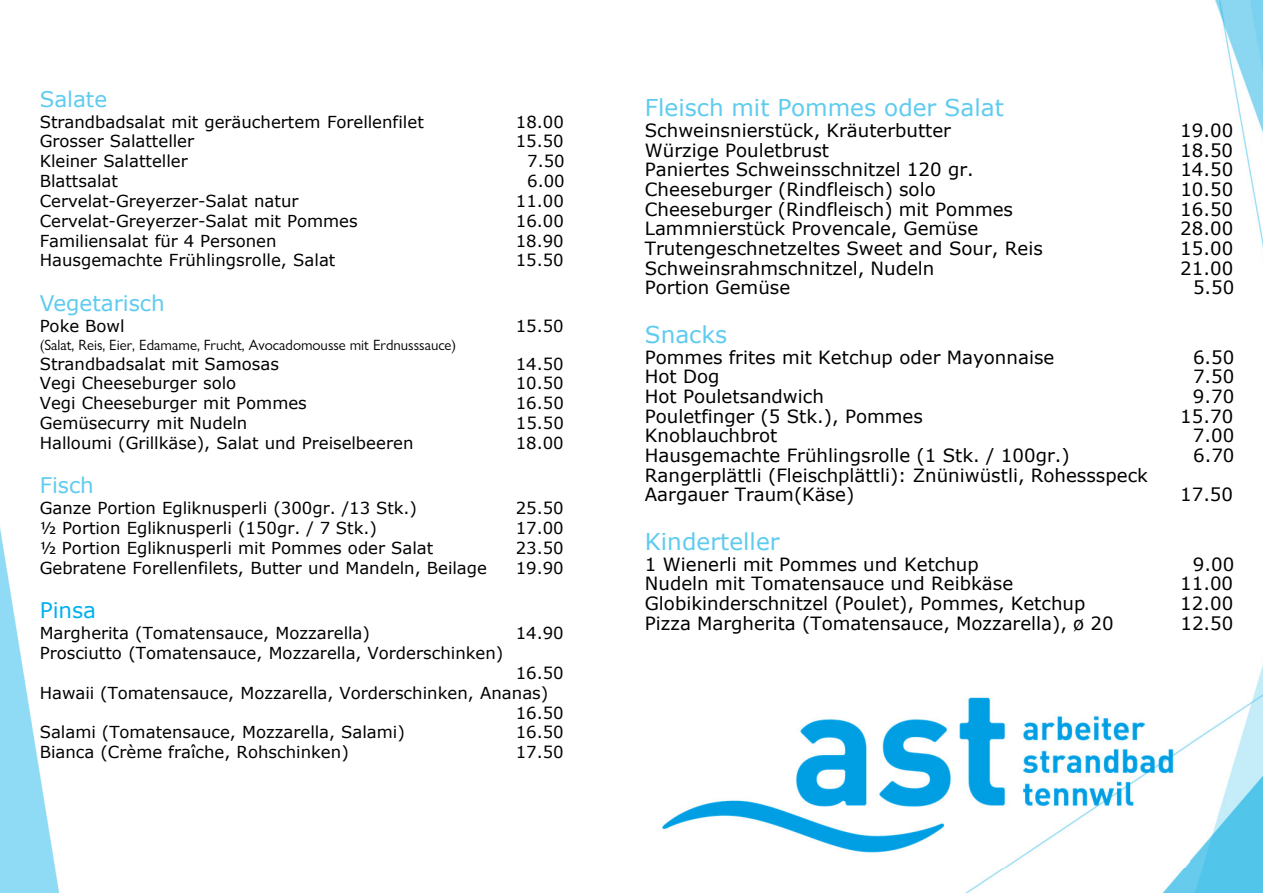
<style>
.page{position:relative;width:1263px;height:893px;background:#fff}
.page>*{position:absolute;margin:0;border:0;box-sizing:border-box;transform-origin:0 0}
.t1{font:23.25px "Verdana";color:#5fcbef}
.t2{font:21.45px "Verdana";color:#5fcbef}
.t3{font:21.45px "Verdana";color:#00b0f0}
.t4{font:18.15px/19.5px "Verdana";color:#000}
.t5{font:16.5px "Verdana";color:#000}
.t6{font:15px "Gill Sans Nova";color:#000}
</style>
<div class="page">
<img style="left:965px;top:0;width:298px;height:893px">
<img style="left:0;top:526px;width:59px;height:367px">
<img style="left:661px;top:684px;width:528px;height:183px">
<h2 class="t2" style="left:40px;top:84px;width:69px">Salate</h2>
<p class="t5" style="left:40px;top:110px;width:386px">Strandbadsalat mit geräuchertem Forellenfilet</p>
<p class="t5" style="left:516px;top:110px;width:50px">18.00</p>
<p class="t5" style="left:40px;top:130px;width:156px">Grosser Salatteller</p>
<p class="t5" style="left:516px;top:130px;width:50px">15.50</p>
<p class="t5" style="left:40px;top:150px;width:149px">Kleiner Salatteller</p>
<p class="t5" style="left:527px;top:150px;width:39px">7.50</p>
<p class="t5" style="left:40px;top:170px;width:80px">Blattsalat</p>
<p class="t5" style="left:527px;top:170px;width:39px">6.00</p>
<p class="t5" style="left:40px;top:190px;width:260px">Cervelat-Greyerzer-Salat natur</p>
<p class="t5" style="left:516px;top:190px;width:50px">11.00</p>
<p class="t5" style="left:40px;top:209px;width:320px">Cervelat-Greyerzer-Salat mit Pommes</p>
<p class="t5" style="left:516px;top:209px;width:50px">16.00</p>
<p class="t5" style="left:40px;top:229px;width:238px">Familiensalat für 4 Personen</p>
<p class="t5" style="left:516px;top:229px;width:50px">18.90</p>
<p class="t5" style="left:40px;top:249px;width:297px">Hausgemachte Frühlingsrolle, Salat</p>
<p class="t5" style="left:516px;top:249px;width:49px">15.50</p>
<h2 class="t2" style="left:40px;top:288px;width:126px">Vegetarisch</h2>
<p class="t5" style="left:40px;top:314px;width:86px">Poke Bowl</p>
<p class="t5" style="left:516px;top:314px;width:50px">15.50</p>
<p class="t6" style="left:40px;top:335px;width:418px">(Salat, Reis, Eier, Edamame, Frucht, Avocadomousse mit Erdnusssauce)</p>
<p class="t5" style="left:40px;top:352px;width:241px">Strandbadsalat mit Samosas</p>
<p class="t5" style="left:516px;top:352px;width:50px">14.50</p>
<p class="t5" style="left:40px;top:372px;width:198px">Vegi Cheeseburger solo</p>
<p class="t5" style="left:516px;top:372px;width:50px">10.50</p>
<p class="t5" style="left:40px;top:392px;width:269px">Vegi Cheeseburger mit Pommes</p>
<p class="t5" style="left:516px;top:392px;width:50px">16.50</p>
<p class="t5" style="left:40px;top:412px;width:209px">Gemüsecurry mit Nudeln</p>
<p class="t5" style="left:516px;top:412px;width:50px">15.50</p>
<p class="t5" style="left:40px;top:431px;width:375px">Halloumi (Grillkäse), Salat und Preiselbeeren</p>
<p class="t5" style="left:516px;top:431px;width:50px">18.00</p>
<h2 class="t2" style="left:40px;top:471px;width:56px">Fisch</h2>
<p class="t5" style="left:40px;top:497px;width:379px">Ganze Portion Egliknusperli (300gr. /13 Stk.)</p>
<p class="t5" style="left:516px;top:497px;width:50px">25.50</p>
<p class="t5" style="left:40px;top:517px;width:339px">½ Portion Egliknusperli (150gr. / 7 Stk.)</p>
<p class="t5" style="left:516px;top:517px;width:50px">17.00</p>
<p class="t5" style="left:40px;top:537px;width:395px">½ Portion Egliknusperli mit Pommes oder Salat</p>
<p class="t5" style="left:516px;top:537px;width:50px">23.50</p>
<p class="t5" style="left:40px;top:556px;width:449px">Gebratene Forellenfilets, Butter und Mandeln, Beilage</p>
<p class="t5" style="left:516px;top:556px;width:50px">19.90</p>
<h2 class="t3" style="left:40px;top:596px;width:58px">Pinsa</h2>
<p class="t5" style="left:40px;top:622px;width:332px">Margherita (Tomatensauce, Mozzarella)</p>
<p class="t5" style="left:516px;top:622px;width:50px">14.90</p>
<p class="t5" style="left:40px;top:642px;width:465px">Prosciutto (Tomatensauce, Mozzarella, Vorderschinken)</p>
<p class="t5" style="left:516px;top:661px;width:50px">16.50</p>
<p class="t5" style="left:40px;top:681px;width:510px">Hawaii (Tomatensauce, Mozzarella, Vorderschinken, Ananas)</p>
<p class="t5" style="left:516px;top:701px;width:50px">16.50</p>
<p class="t5" style="left:40px;top:721px;width:367px">Salami (Tomatensauce, Mozzarella, Salami)</p>
<p class="t5" style="left:516px;top:721px;width:50px">16.50</p>
<p class="t5" style="left:40px;top:741px;width:311px">Bianca (Crème fraîche, Rohschinken)</p>
<p class="t5" style="left:516px;top:741px;width:50px">17.50</p>
<h1 class="t1" style="left:645px;top:92px;width:360px">Fleisch mit Pommes oder Salat</h1>
<p class="t4" style="left:645px;top:121px;width:308px">Schweinsnierstück, Kräuterbutter</p>
<p class="t4" style="left:1180px;top:121px;width:54px">19.00</p>
<p class="t4" style="left:645px;top:140px;width:186px">Würzige Pouletbrust</p>
<p class="t4" style="left:1180px;top:140px;width:54px">18.50</p>
<p class="t4" style="left:645px;top:160px;width:330px">Paniertes Schweinsschnitzel 120 gr.</p>
<p class="t4" style="left:1180px;top:160px;width:54px">14.50</p>
<p class="t4" style="left:645px;top:179px;width:292px">Cheeseburger (Rindfleisch) solo</p>
<p class="t4" style="left:1180px;top:179px;width:55px">10.50</p>
<p class="t4" style="left:645px;top:199px;width:370px">Cheeseburger (Rindfleisch) mit Pommes</p>
<p class="t4" style="left:1180px;top:199px;width:54px">16.50</p>
<p class="t4" style="left:645px;top:219px;width:335px">Lammnierstück Provencale, Gemüse</p>
<p class="t4" style="left:1180px;top:219px;width:55px">28.00</p>
<p class="t4" style="left:645px;top:238px;width:399px">Trutengeschnetzeltes Sweet and Sour, Reis</p>
<p class="t4" style="left:1180px;top:238px;width:54px">15.00</p>
<p class="t4" style="left:645px;top:258px;width:291px">Schweinsrahmschnitzel, Nudeln</p>
<p class="t4" style="left:1180px;top:258px;width:55px">21.00</p>
<p class="t4" style="left:645px;top:278px;width:147px">Portion Gemüse</p>
<p class="t4" style="left:1193px;top:278px;width:43px">5.50</p>
<h1 class="t1" style="left:645px;top:319px;width:84px">Snacks</h1>
<p class="t4" style="left:645px;top:347px;width:411px">Pommes frites mit Ketchup oder Mayonnaise</p>
<p class="t4" style="left:1193px;top:347px;width:43px">6.50</p>
<p class="t4" style="left:645px;top:367px;width:76px">Hot Dog</p>
<p class="t4" style="left:1193px;top:367px;width:43px">7.50</p>
<p class="t4" style="left:645px;top:386px;width:181px">Hot Pouletsandwich</p>
<p class="t4" style="left:1193px;top:386px;width:43px">9.70</p>
<p class="t4" style="left:645px;top:406px;width:280px">Pouletfinger (5 Stk.), Pommes</p>
<p class="t4" style="left:1180px;top:406px;width:54px">15.70</p>
<p class="t4" style="left:645px;top:426px;width:134px">Knoblauchbrot</p>
<p class="t4" style="left:1193px;top:426px;width:43px">7.00</p>
<p class="t4" style="left:645px;top:445px;width:426px">Hausgemachte Frühlingsrolle (1 Stk. / 100gr.)</p>
<p class="t4" style="left:1193px;top:445px;width:43px">6.70</p>
<p class="t4" style="left:645px;top:465px;width:505px">Rangerplättli (Fleischplättli): Znüniwüstli, Rohessspeck<br>Aargauer Traum(Käse)</p>
<p class="t4" style="left:1180px;top:485px;width:54px">17.50</p>
<h1 class="t1" style="left:645px;top:526px;width:136px">Kinderteller</h1>
<p class="t4" style="left:645px;top:554px;width:335px">1 Wienerli mit Pommes und Ketchup</p>
<p class="t4" style="left:1193px;top:554px;width:43px">9.00</p>
<p class="t4" style="left:645px;top:574px;width:370px">Nudeln mit Tomatensauce und Reibkäse</p>
<p class="t4" style="left:1180px;top:574px;width:54px">11.00</p>
<p class="t4" style="left:645px;top:594px;width:442px">Globikinderschnitzel (Poulet), Pommes, Ketchup</p>
<p class="t4" style="left:1180px;top:594px;width:54px">12.00</p>
<p class="t4" style="left:645px;top:613px;width:470px">Pizza Margherita (Tomatensauce, Mozzarella), ø 20</p>
<p class="t4" style="left:1180px;top:613px;width:55px">12.50</p>
</div>
